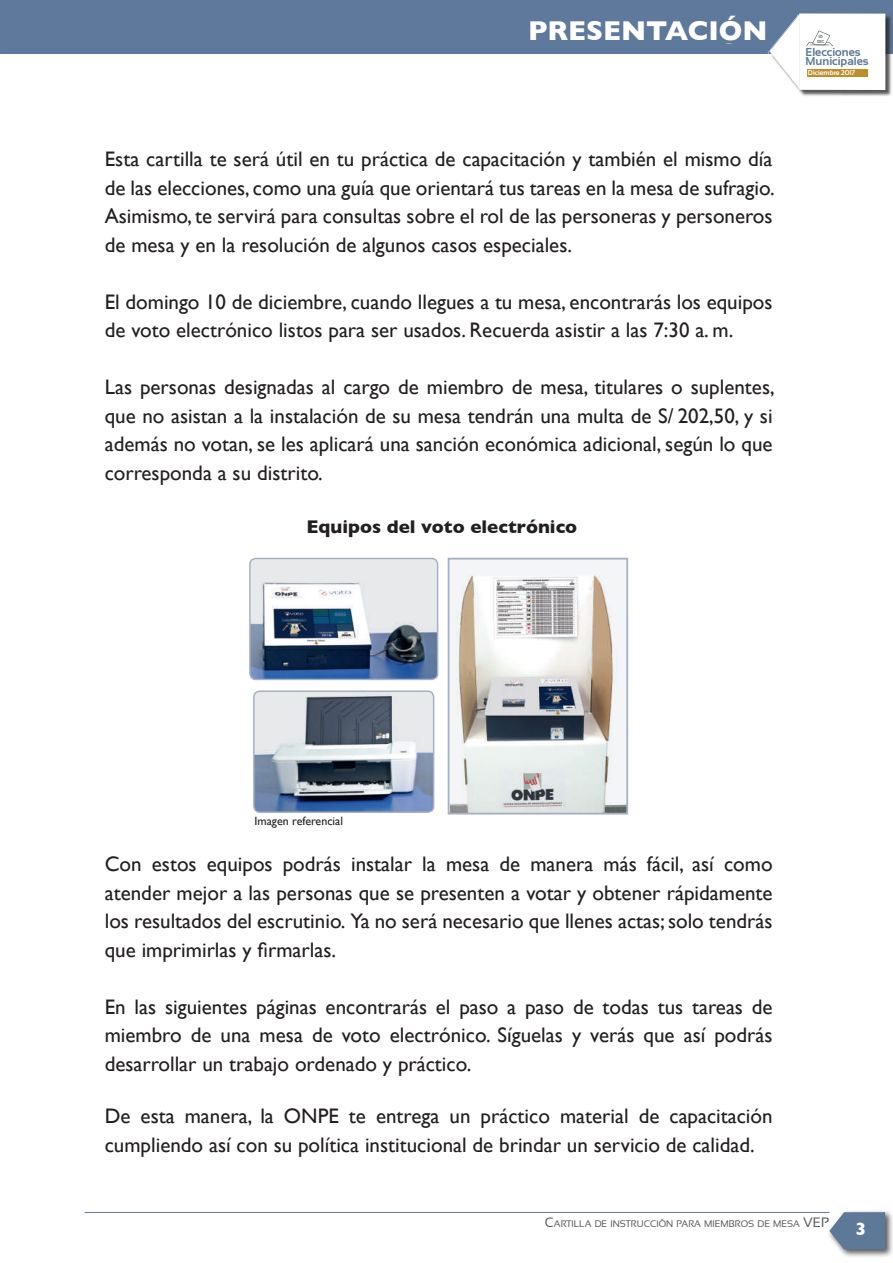
<style>
.page{position:relative;width:893px;height:1263px;background:#fff}
.page>*{position:absolute;margin:0;border:0;box-sizing:border-box;transform-origin:0 0}
.t1{font:700 27.75px "Gill Sans";color:#fff}
.t2{font:21px/28.5px "Gill Sans";color:#231f20;text-align:justify}
.t3{font:700 18.75px "Gill Sans";color:#231f20}
.t4{font:700 18px "Gill Sans";color:#fff}
.t5{font:12px "Gill Sans";color:#231f20}
.t6{font:700 11.4px/9.8px "Sansation";color:#5e7898}
.t7{font:9.45px "Sansation";color:#57585a}
.t8{font:700 6.9px "Sansation";color:#fff}
.t9{font:700 4.35px/4.5px "Sansation";color:#545c5e;text-align:center}
.s1{font-size:13.5px}
</style>
<div class="page">
<div style="left:1px;top:0;width:892px;height:54px;background:#5e799c"></div>
<svg style="left:0;top:0;width:1px;height:54px"></svg>
<hr style="left:85px;top:1212px;width:745px;height:1px;background:#5e799c">
<div style="left:771px;top:15px;width:122px;height:82px;background:#231f20;opacity:.75"></div>
<svg style="left:768px;top:14px;width:116px;height:77px"></svg>
<div style="left:827px;top:1209px;width:66px;height:49px;background:#231f20;opacity:.75"></div>
<svg style="left:829px;top:1212px;width:56px;height:37px;background:#7289a4"></svg>
<img style="left:251px;top:558px;width:187px;height:121px">
<div style="left:249px;top:558px;width:189px;height:122px;border:1px solid #a7afc4;border-radius:6px"></div>
<img style="left:255px;top:692px;width:179px;height:120px">
<div style="left:253px;top:690px;width:181px;height:123px;border:1px solid #a7afc4;border-radius:6px"></div>
<img style="left:451px;top:561px;width:174px;height:250px">
<div style="left:448px;top:558px;width:180px;height:256px;border:2px solid #a7afc4"></div>
<div style="left:525px;top:6px;width:243px;height:37px;background:#5e799c"></div>
<h1 class="t1" style="left:528px;top:9px;width:241px">PRESENTACIÓN</h1>
<h1 class="t1" style="left:552px;top:11px;width:114px">IN TAL</h1>
<p class="t2" style="left:105px;top:144px;width:671px">Esta cartilla te será útil en tu práctica de capacitación y también el mismo día de las elecciones, como una guía que orientará tus tareas en la mesa de sufragio.<br>Asimismo, te servirá para consultas sobre el rol de las personeras y personeros de mesa y en la resolución de algunos casos especiales.</p>
<p class="t2" style="left:105px;top:287px;width:669px">El domingo 10 de diciembre, cuando llegues a tu mesa, encontrarás los equipos de voto electrónico listos para ser usados. Recuerda asistir a las 7:30 a. m.</p>
<p class="t2" style="left:105px;top:372px;width:671px">Las personas designadas al cargo de miembro de mesa, titulares o suplentes, que no asistan a la instalación de su mesa tendrán una multa de S/ 202,50, y si además no votan, se les aplicará una sanción económica adicional, según lo que corresponda a su distrito.</p>
<p class="t3" style="left:307px;top:512px;width:272px">Equipos del voto electrónico</p>
<p class="t9" style="left:817px;top:34px;width:9px">10<br>DIC</p>
<p class="t6" style="left:805px;top:47px;width:65px">Elecciones<br>Municipales</p>
<p class="t8" style="left:808px;top:69px;width:49px">Diciembre 2017</p>
<p class="t5" style="left:255px;top:814px;width:90px">Imagen referencial</p>
<p class="t2" style="left:105px;top:850px;width:669px">Con estos equipos podrás instalar la mesa de manera más fácil, así como atender mejor a las personas que se presenten a votar y obtener rápidamente los resultados del escrutinio. Ya no será necesario que llenes actas; solo tendrás que imprimirlas y firmarlas.</p>
<p class="t2" style="left:105px;top:992px;width:669px">En las siguientes páginas encontrarás el paso a paso de todas tus tareas de miembro de una mesa de voto electrónico. Síguelas y verás que así podrás desarrollar un trabajo ordenado y práctico.</p>
<p class="t2" style="left:105px;top:1102px;width:669px">De esta manera, la ONPE te entrega un práctico material de capacitación cumpliendo así con su política institucional de brindar un servicio de calidad.</p>
<p class="t7" style="left:545px;top:1218px;width:277px"><span class="s1">C</span>ARTILLA DE INSTRUCCIÓN PARA MIEMBROS DE MESA <span class="s1">VEP</span></p>
<p class="t4" style="left:855px;top:1215px;width:12px">3</p>
</div>
